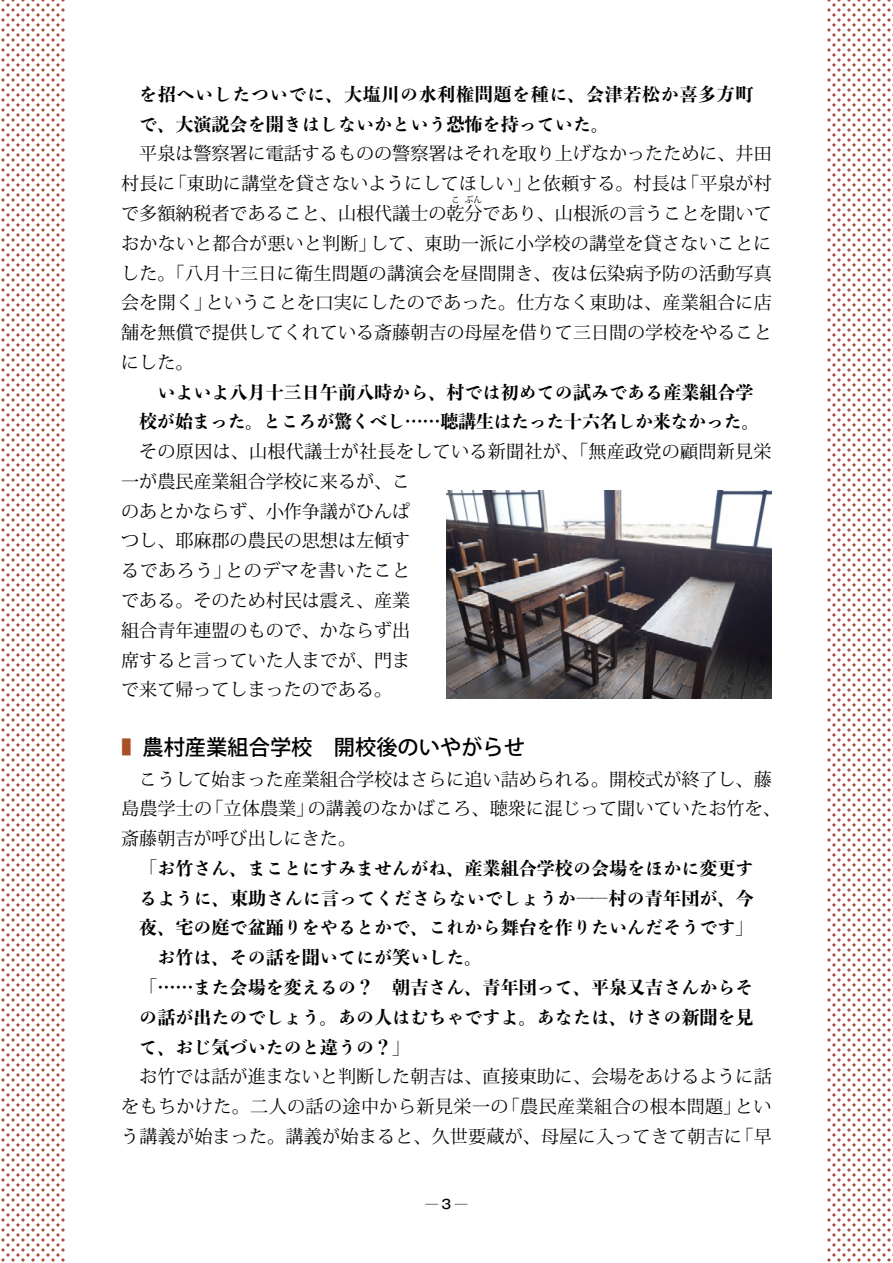
<style>
.page{position:relative;width:893px;height:1263px;background:#fff}
.page>*{position:absolute;margin:0;border:0;box-sizing:border-box;transform-origin:0 0}
.t1{font:500 21.3px "Koz Go Pro";color:#000}
.t2{font:18px/29.7px "Koz Min Pro";color:#000;text-align:justify}
.t3{font:800 18px/29.7px "Yu Min";color:#000}
.t4{font:800 18px/29.7px "Yu Min";letter-spacing:.035em;color:#000}
.t5{font:500 12.75px "Gothic MB101 Pro";color:#000}
.t6{font:9px "Koz Min Pro";color:#000}
.s1{color:#a94f25}
</style>
<div class="page">
<svg style="left:1px;top:0;width:64px;height:1262px"></svg>
<svg style="left:827px;top:0;width:66px;height:1262px"></svg>
<img style="left:446px;top:490px;width:326px;height:208px">
<p class="t4" style="left:139px;top:80px;width:616px">を招へいしたついでに、大塩川の水利権問題を種に、会津若松か喜多方町で、大演説会を開きはしないかという恐怖を持っていた。</p>
<p class="t2" style="left:121px;top:138px;width:652px;text-indent:18px">平泉は警察署に電話するものの警察署はそれを取り上げなかったために、井田村長に「東助に講堂を貸さないようにしてほしい」と依頼する。村長は「平泉が村で多額納税者であること、山根代議士の乾分であり、山根派の言うことを聞いて</p>
<p class="t6" style="left:451px;top:193px;width:11px">こ</p>
<p class="t6" style="left:465px;top:193px;width:20px">ぶん</p>
<p class="t2" style="left:121px;top:228px;width:652px">おかないと都合が悪いと判断」して、東助一派に小学校の講堂を貸さないことにした。「八月十三日に衛生問題の講演会を昼間開き、夜は伝染病予防の活動写真会を開く」ということを口実にしたのであった。仕方なく東助は、産業組合に店舗を無償で提供してくれている斎藤朝吉の母屋を借りて三日間の学校をやることにした。</p>
<p class="t3" style="left:139px;top:377px;width:622px;text-indent:18px">いよいよ八月十三日午前八時から、村では初めての試みである産業組合学校が始まった。ところが驚くべし……聴講生はたった十六名しか来なかった。</p>
<p class="t2" style="left:121px;top:436px;width:652px;text-align:left;text-indent:18px">その原因は、山根代議士が社長をしている新聞社が、「無産政党の顧問新見栄一が農民産業組合学校に来るが、こ<br>のあとかならず、小作争議がひんぱ<br>つし、耶麻郡の農民の思想は左傾す<br>るであろう」とのデマを書いたこと<br>である。そのため村民は震え、産業<br>組合青年連盟のもので、かならず出<br>席すると言っていた人までが、門ま<br>で来て帰ってしまったのである。</p>
<p class="t1" style="left:121px;top:734px;width:405px"><span class="s1">■　</span>農村産業組合学校　開校後のいやがらせ</p>
<p class="t2" style="left:121px;top:763px;width:661px;text-align:left;text-indent:18px">こうして始まった産業組合学校はさらに追い詰められる。開校式が終了し、藤島農学士の「立体農業」の講義のなかばころ、聴衆に混じって聞いていたお竹を、斎藤朝吉が呼び出しにきた。</p>
<p class="t3" style="left:139px;top:853px;width:616px">「お竹さん、まことにすみませんがね、産業組合学校の会場をほかに変更す</p>
<p class="t3" style="left:139px;top:883px;width:616px">るように、東助さんに言ってくださらないでしょうか――村の青年団が、今</p>
<p class="t3" style="left:139px;top:913px;width:616px">夜、宅の庭で盆踊りをやるとかで、これから舞台を作りたいんだそうです」</p>
<p class="t3" style="left:157px;top:943px;width:327px">お竹は、その話を聞いてにが笑いした。</p>
<p class="t3" style="left:139px;top:972px;width:616px">「……また会場を変えるの？　朝吉さん、青年団って、平泉又吉さんからそ</p>
<p class="t3" style="left:139px;top:1002px;width:616px">の話が出たのでしょう。あの人はむちゃですよ。あなたは、けさの新聞を見</p>
<p class="t3" style="left:139px;top:1032px;width:273px">て、おじ気づいたのと違うの？」</p>
<p class="t2" style="left:121px;top:1061px;width:652px;text-indent:18px">お竹では話が進まないと判断した朝吉は、直接東助に、会場をあけるように話をもちかけた。二人の話の途中から新見栄一の「農民産業組合の根本問題」という講義が始まった。講義が始まると、久世要蔵が、母屋に入ってきて朝吉に「早</p>
<p class="t5" style="left:425px;top:1194px;width:43px">─3─</p>
</div>
